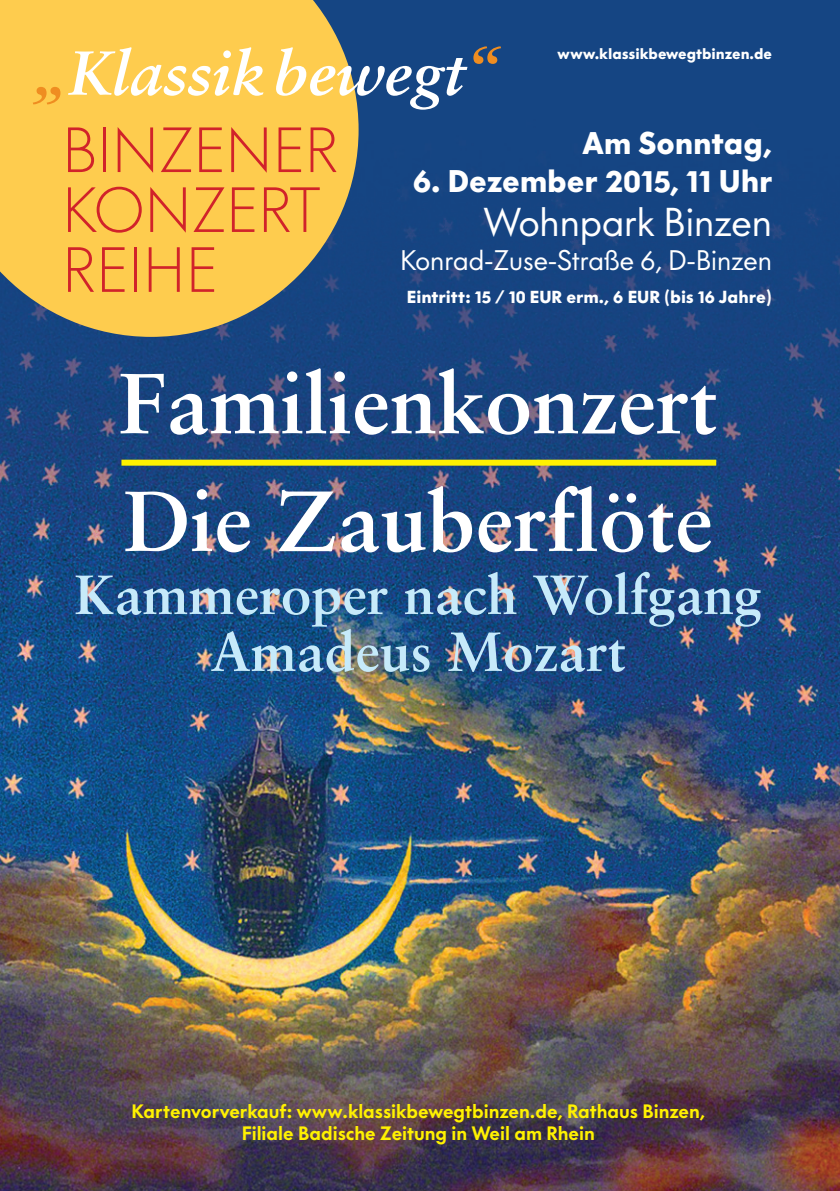
<style>
.page{position:relative;width:840px;height:1191px;background:#fff}
.page>*{position:absolute;margin:0;border:0;box-sizing:border-box;transform-origin:0 0}
.t1{font:700 85.4px "Sabon";color:#fff}
.t2{font:italic 700 62.4px "Sabon";color:#fff}
.t3{font:italic 700 62.4px "Sabon";color:#ef8d21}
.t4{font:300 59.2px "V Futura";color:#d1232a}
.t5{font:700 55.4px "Sabon";color:#c6eafa}
.t6{font:37.4px "V Futura";color:#fff}
.t7{font:700 29px "V Futura";color:#fff}
.t8{font:26.2px "V Futura";color:#fff}
.t9{font:800 18px "V Futura";color:#fff101}
.t10{font:700 16.2px "V Futura";color:#fff}
.t11{font:700 14px "V Futura";color:#fff}
.s1{color:#ef8d21}
</style>
<div class="page">
<img style="left:0;top:0;width:839px;height:1191px">
<svg style="left:0;top:0;width:358px;height:337px;background:#e3bc53"></svg>
<div style="left:121px;top:459px;width:594px;height:6px;background:#fff101"></div>
<p class="t3" style="left:466px;top:30px;width:34px">“</p>
<p class="t11" style="left:557px;top:44px;width:216px">www.klassikbewegtbinzen.de</p>
<p class="t2" style="left:34px;top:35px;width:432px"><span class="s1">„</span>Klassik bewegt</p>
<p class="t4" style="left:62px;top:115px;width:278px">BINZENER</p>
<p class="t4" style="left:62px;top:175px;width:258px">KONZERT</p>
<p class="t4" style="left:62px;top:234px;width:157px">REIHE</p>
<p class="t7" style="left:582px;top:124px;width:191px">Am Sonntag,</p>
<p class="t7" style="left:412px;top:161px;width:361px">6. Dezember 2015, 11 Uhr</p>
<p class="t6" style="left:483px;top:199px;width:289px">Wohnpark Binzen</p>
<p class="t8" style="left:400px;top:244px;width:373px">Konrad-Zuse-Straße 6, D-Binzen</p>
<p class="t10" style="left:406px;top:286px;width:366px">Eintritt: 15 / 10 EUR erm., 6 EUR (bis 16 Jahre)</p>
<p class="t1" style="left:119px;top:351px;width:599px">Familienkonzert</p>
<p class="t1" style="left:124px;top:468px;width:590px">Die Zauberflöte</p>
<p class="t5" style="left:75px;top:560px;width:688px">Kammeroper nach Wolfgang</p>
<p class="t5" style="left:210px;top:617px;width:416px">Amadeus Mozart</p>
<p class="t9" style="left:131px;top:1099px;width:574px">Kartenvorverkauf: www.klassikbewegtbinzen.de, Rathaus Binzen,</p>
<p class="t9" style="left:242px;top:1121px;width:354px">Filiale Badische Zeitung in Weil am Rhein</p>
</div>
